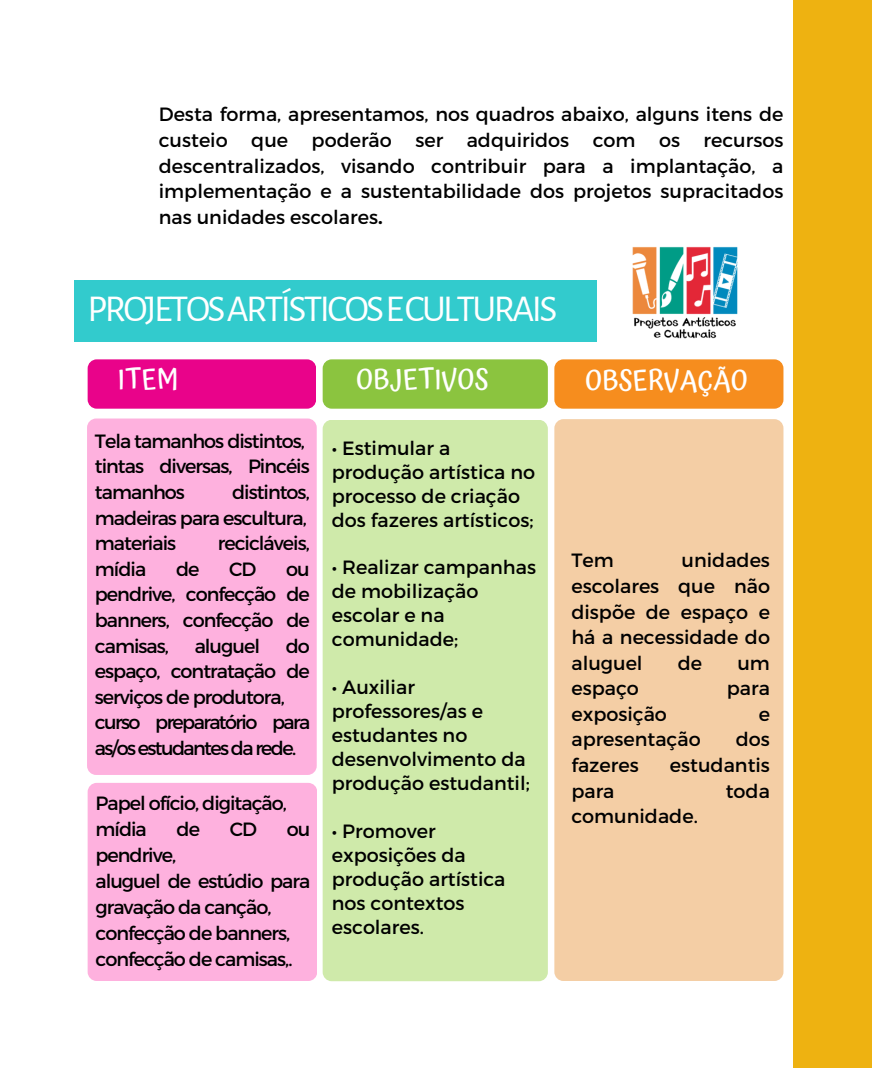
<style>
.page{position:relative;width:872px;height:1071px;background:#fff}
.page>*{position:absolute;margin:0;border:0;box-sizing:border-box;transform-origin:0 0}
.t1{font:38.15px "Alegreya Sans SC";letter-spacing:-.065em;color:#fff}
.t2{font:500 28px "Atma";color:#fff}
.t3{font:19.25px/24.2px "Montserrat";color:#000;text-align:justify}
.t4{font:19.25px/25.6px "Montserrat";letter-spacing:-.05em;color:#000}
.t5{font:19.25px/25.6px "Montserrat";letter-spacing:-.085em;color:#000}
.s1{font-weight:700}
</style>
<div class="page">
<div style="left:74px;top:280px;width:523px;height:61px;background:#32cbcd"></div>
<div style="left:88px;top:359px;width:228px;height:50px;background:#e9038a;border-radius:9px"></div>
<div style="left:87px;top:419px;width:230px;height:356px;background:#feb1de;border-radius:9px"></div>
<div style="left:88px;top:783px;width:229px;height:198px;background:#feb1de;border-radius:9px"></div>
<div style="left:323px;top:359px;width:225px;height:50px;background:#8bc43f;border-radius:9px"></div>
<div style="left:554px;top:359px;width:229px;height:50px;background:#f68d1e;border-radius:9px"></div>
<div style="left:323px;top:420px;width:225px;height:561px;background:#cfeaaa;border-radius:9px"></div>
<div style="left:554px;top:419px;width:229px;height:562px;background:#f4cea5;border-radius:9px"></div>
<img style="left:569px;top:246px;width:215px;height:122px">
<div style="left:793px;top:0;width:78px;height:1068px;background:#eeb211"></div>
<p class="t3" style="left:159px;top:101px;width:626px;line-height:25.6px">Desta forma, apresentamos, nos quadros abaixo, alguns itens de custeio que poderão ser adquiridos com os recursos descentralizados, visando contribuir para a implantação, a implementação e a sustentabilidade dos projetos supracitados nas unidades escolares<span class="s1">.</span></p>
<p class="t1" style="left:88px;top:291px;width:471px">PROJETOSARTÍSTICOSECULTURAIS</p>
<p class="t2" style="left:118px;top:363px;width:62px">ITEM</p>
<p class="t4" style="left:95px;top:427px;width:212px">Tela tamanhos distintos,</p>
<p class="t4" style="left:95px;top:453px;width:216px">tintas diversas, Pincéis tamanhos</p>
<p class="t4" style="left:95px;top:478px;width:216px;text-align:right">distintos,<br>madeiras para escultura,</p>
<p class="t4" style="left:95px;top:530px;width:83px">materiais</p>
<p class="t4" style="left:218px;top:530px;width:94px">recicláveis,</p>
<p class="t3" style="left:95px;top:556px;width:53px">mídia</p>
<p class="t3" style="left:176px;top:556px;width:25px">de</p>
<p class="t3" style="left:229px;top:556px;width:29px">CD</p>
<p class="t3" style="left:95px;top:555px;width:216px;line-height:25.6px;text-indent:191px">ou pendrive, confecção de banners, confecção de camisas,</p>
<p class="t3" style="left:95px;top:632px;width:216px;line-height:25.6px;text-indent:191px">do espaço, contratação de serviços de produtora,</p>
<p class="t5" style="left:95px;top:709px;width:217px">curso preparatório para as/os estudantes da rede.</p>
<p class="t4" style="left:195px;top:632px;width:67px">aluguel</p>
<p class="t4" style="left:95px;top:790px;width:193px">Papel ofício, digitação,</p>
<p class="t3" style="left:95px;top:816px;width:53px">mídia</p>
<p class="t3" style="left:177px;top:816px;width:25px">de</p>
<p class="t3" style="left:230px;top:816px;width:29px">CD</p>
<p class="t3" style="left:287px;top:816px;width:25px">ou</p>
<p class="t4" style="left:95px;top:842px;width:82px">pendrive,</p>
<p class="t4" style="left:95px;top:867px;width:216px">aluguel de estúdio para gravação da canção,</p>
<p class="t4" style="left:95px;top:920px;width:196px">confecção de banners,</p>
<p class="t4" style="left:95px;top:946px;width:199px">confecção de camisas,.</p>
<p class="t2" style="left:356px;top:363px;width:134px">OBJETIVOS</p>
<p class="t2" style="left:585px;top:364px;width:164px">OBSERVAÇÃO</p>
<p class="t3" style="left:332px;top:435px;width:205px;text-align:left">• Estimular a produção artística no processo de criação dos fazeres artísticos;</p>
<p class="t3" style="left:332px;top:555px;width:206px;text-align:left">• Realizar campanhas de mobilização escolar e na comunidade;</p>
<p class="t3" style="left:332px;top:675px;width:200px;text-align:left">• Auxiliar professores/as e estudantes no desenvolvimento da produção estudantil;</p>
<p class="t3" style="left:332px;top:818px;width:175px;text-align:left">• Promover exposições da produção artística nos contextos escolares.</p>
<p class="t3" style="left:571px;top:547px;width:200px;line-height:25.6px;text-indent:110px">unidades escolares que não dispõe de espaço e há a necessidade do aluguel</p>
<p class="t3" style="left:571px;top:547px;width:44px">Tem</p>
<p class="t3" style="left:678px;top:650px;width:26px">de</p>
<p class="t3" style="left:737px;top:650px;width:34px">um</p>
<p class="t3" style="left:571px;top:675px;width:69px">espaço</p>
<p class="t3" style="left:727px;top:675px;width:45px">para</p>
<p class="t3" style="left:571px;top:701px;width:97px">exposição</p>
<p class="t3" style="left:759px;top:701px;width:13px">e</p>
<p class="t3" style="left:571px;top:727px;width:131px">apresentação</p>
<p class="t3" style="left:736px;top:727px;width:36px">dos</p>
<p class="t3" style="left:571px;top:752px;width:69px">fazeres</p>
<p class="t3" style="left:670px;top:752px;width:101px">estudantis</p>
<p class="t3" style="left:571px;top:778px;width:45px">para</p>
<p class="t3" style="left:726px;top:778px;width:46px">toda</p>
<p class="t3" style="left:571px;top:803px;width:128px">comunidade.</p>
</div>
